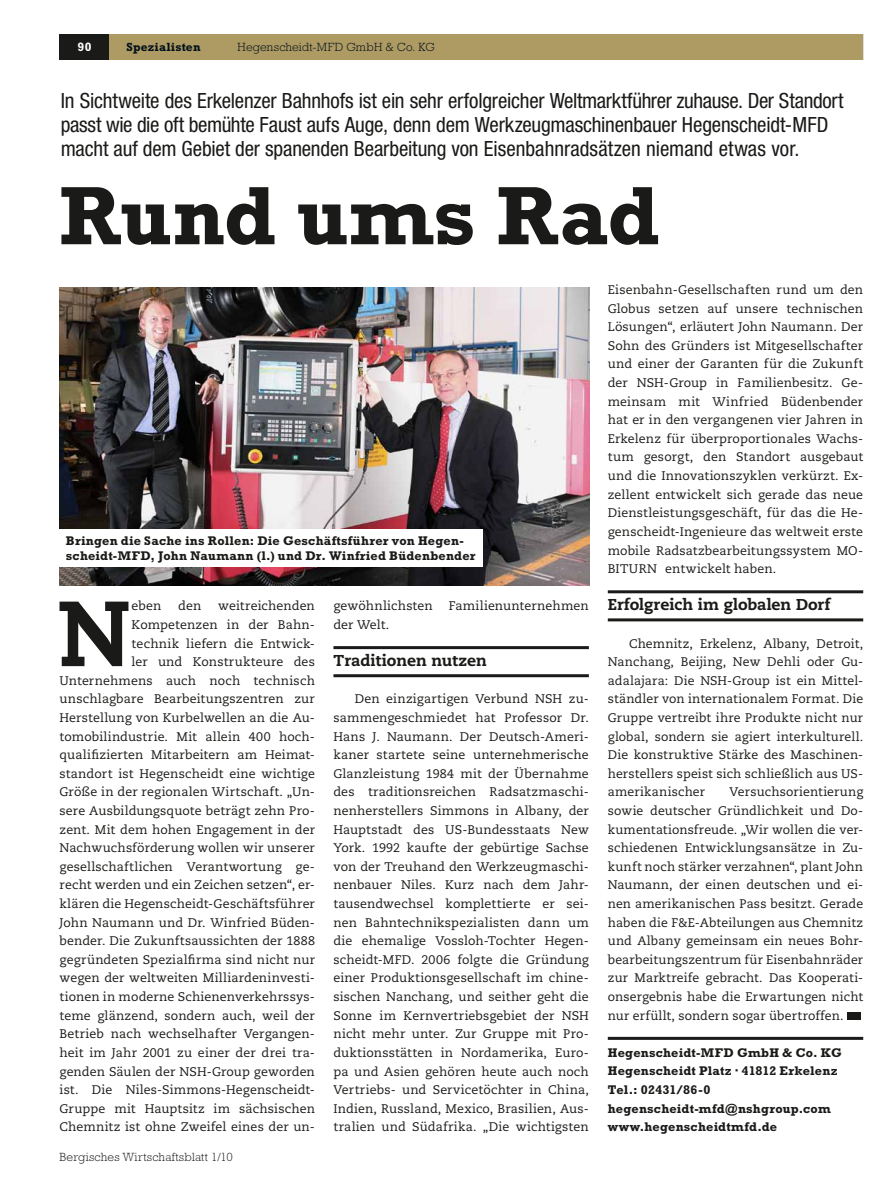
<style>
.page{position:relative;width:893px;height:1191px;background:#fff}
.page>*{position:absolute;margin:0;border:0;box-sizing:border-box;transform-origin:0 0}
.t1{font:800 92.1px "Caecilia LT Std";color:#1a1a18}
.t2{font:700 84px "Rockwell Std";letter-spacing:-.005em;color:#1a1a18}
.t3{font:condensed 21px/24.2px "Helvetica Neue LT Std";letter-spacing:-.01em;color:#1a1a18}
.t4{font:800 15.75px "Caecilia LT Std";color:#1a1a18}
.t5{font:700 12.75px/18.6px "Rockwell Std";letter-spacing:.015em;color:#1a1a18}
.t6{font:12.45px/18.6px "Caecilia LT Std";letter-spacing:.01em;color:#1a1a18;text-align:justify}
.t7{font:700 12.3px "Rockwell Std";color:#fff}
.t8{font:300 12px "Rockwell Std";letter-spacing:.02em;color:#1a1a18}
.t9{font:300 12px "Rockwell Std";letter-spacing:.015em;color:#00101a}
.t10{font:700 12px "Rockwell Std";letter-spacing:.02em;color:#00101a}
.s1{font-family:"Soho Std"}
</style>
<div class="page">
<hr style="left:333px;top:646px;width:256px;height:3px;background:#1a1a18">
<hr style="left:333px;top:674px;width:256px;height:3px;background:#1a1a18">
<hr style="left:608px;top:590px;width:255px;height:3px;background:#1a1a18">
<hr style="left:608px;top:618px;width:255px;height:3px;background:#1a1a18">
<hr style="left:608px;top:1036px;width:255px;height:3px;background:#1a1a18">
<div style="left:847px;top:1012px;width:14px;height:7px;background:#1a1a18"></div>
<img style="left:60px;top:288px;width:529px;height:297px">
<div style="left:60px;top:529px;width:423px;height:38px;background:#fff"></div>
<div style="left:109px;top:34px;width:754px;height:26px;background:#ae9a63"></div>
<div style="left:60px;top:34px;width:49px;height:26px;background:#1a1a18"></div>
<p class="t7" style="left:77px;top:40px;width:16px">90</p>
<p class="t10" style="left:126px;top:40px;width:76px">Spezialisten</p>
<p class="t9" style="left:238px;top:40px;width:199px">Hegenscheidt-MFD GmbH &amp; Co. KG</p>
<p class="t3" style="left:61px;top:88px;width:784px">In Sichtweite des Erkelenzer Bahnhofs ist ein sehr erfolgreicher Weltmarktführer zuhause. Der Standort passt wie die oft bemühte Faust aufs Auge, denn dem Werkzeugmaschinenbauer Hegenscheidt-MFD macht auf dem Gebiet der spanenden Bearbeitung von Eisenbahnradsätzen niemand etwas vor.</p>
<h2 class="t2" style="left:60px;top:166px;width:602px">Rund ums Rad</h2>
<p class="t5" style="left:66px;top:533px;width:411px;line-height:15px">Bringen die Sache ins Rollen: Die Geschäftsführer von Hegen&shy;scheidt-MFD, John Naumann (l.) und Dr. Winfried Büdenbender</p>
<p class="t6" style="left:60px;top:597px;width:257px;text-align:right">weitreichenden<br>Kompetenzen in der Bahn-<br>technik liefern die Entwick-<br>ler und Konstrukteure des Unternehmens auch noch technisch unschlagbare Bearbeitungszentren zur Herstellung von Kurbelwellen an die Au&shy;tomobilindustrie. Mit allein 400 hoch&shy;qualifizierten Mitarbeitern am Heimat&shy;standort ist Hegenscheidt eine wichtige Größe in der regionalen Wirtschaft. „Un&shy;sere Ausbildungsquote beträgt zehn Pro&shy;zent. Mit dem hohen Engagement in der Nachwuchsförderung wollen wir unserer gesellschaftlichen Verantwortung ge&shy;recht werden und ein Zeichen setzen“, er&shy;klären die Hegenscheidt-Geschäftsführer John Naumann und Dr. Winfried Büden&shy;bender. Die Zukunftsaussichten der 1888 gegründeten Spezialfirma sind nicht nur wegen der weltweiten Milliardeninvesti&shy;tionen in moderne Schienenverkehrssys&shy;teme glänzend, sondern auch, weil der Betrieb nach wechselhafter Vergangen&shy;heit im Jahr 2001 zu einer der drei tra&shy;genden Säulen der NSH-Group geworden ist. Die Niles-Simmons-Hegenscheidt-Gruppe mit Hauptsitz im sächsischen Chemnitz ist ohne Zweifel eines der un-</p>
<p class="t6" style="left:333px;top:597px;width:101px">gewöhnlichsten</p>
<p class="t6" style="left:449px;top:597px;width:142px">Familienunternehmen</p>
<h1 class="t1" style="left:58px;top:577px;width:75px">N</h1>
<p class="t6" style="left:132px;top:597px;width:31px">eben</p>
<p class="t6" style="left:178px;top:597px;width:25px">den</p>
<p class="t6" style="left:333px;top:615px;width:57px">der Welt.</p>
<p class="t4" style="left:333px;top:651px;width:155px">Traditionen nutzen</p>
<p class="t6" style="left:333px;top:690px;width:257px;text-indent:21px">Den einzigartigen Verbund NSH zu&shy;sammengeschmiedet hat Professor Dr.<br>Hans J. Naumann. Der Deutsch-Ameri&shy;kaner startete seine unternehmerische Glanzleistung 1984 mit der Übernahme des traditionsreichen Radsatzmaschi&shy;nenherstellers Simmons in Albany, der Hauptstadt des US-Bundesstaats New York. 1992 kaufte der gebürtige Sachse von der Treuhand den Werkzeugmaschi&shy;nenbauer Niles. Kurz nach dem Jahr&shy;tausendwechsel komplettierte er sei&shy;nen Bahntechnikspezialisten dann um die ehemalige Vossloh-Tochter Hegen&shy;scheidt-MFD. 2006 folgte die Gründung einer Produktionsgesellschaft im chine&shy;sischen Nanchang, und seither geht die Sonne im Kernvertriebsgebiet der NSH nicht mehr unter. Zur Gruppe mit Pro&shy;duktionsstätten in Nordamerika, Euro&shy;pa und Asien gehören heute auch noch Vertriebs- und Servicetöchter in China, Indien, Russland, Mexico, Brasilien, Aus&shy;tralien und Südafrika. „Die wichtigsten</p>
<p class="t8" style="left:60px;top:1150px;width:175px">Bergisches Wirtschaftsblatt 1/10</p>
<p class="t6" style="left:608px;top:281px;width:257px">Eisenbahn-Gesellschaften rund um den Globus setzen auf unsere technischen Lösungen“, erläutert John Naumann. Der Sohn des Gründers ist Mitgesellschafter und einer der Garanten für die Zukunft der NSH-Group in Familienbesitz. Ge&shy;meinsam mit Winfried Büdenbender hat er in den vergangenen vier Jahren in Erkelenz für überproportionales Wachs&shy;tum gesorgt, den Standort ausgebaut und die Innovationszyklen verkürzt. Ex&shy;zellent entwickelt sich gerade das neue Dienstleistungsgeschäft, für das die He&shy;genscheidt-Ingenieure das weltweit erste mobile Radsatzbearbeitungssystem MO-BITURN entwickelt haben.</p>
<p class="t4" style="left:608px;top:595px;width:224px">Erfolgreich im globalen Dorf</p>
<p class="t6" style="left:608px;top:634px;width:257px;text-indent:21px">Chemnitz, Erkelenz, Albany, Detroit, Nanchang, Beijing, New Dehli oder Gu&shy;adalajara: Die NSH-Group ist ein Mittel&shy;ständler von internationalem Format. Die Gruppe vertreibt ihre Produkte nicht nur global, sondern sie agiert interkulturell.<br>Die konstruktive Stärke des Maschinen&shy;herstellers speist sich schließlich aus US&shy;amerikanischer</p>
<p class="t6" style="left:608px;top:783px;width:257px;text-indent:122px">Versuchsorientierung sowie deutscher Gründlichkeit und Do&shy;kumentationsfreude. „Wir wollen die ver&shy;schiedenen Entwicklungsansätze in Zu&shy;kunft noch stärker verzahnen“, plant John Naumann, der einen deutschen und ei&shy;nen amerikanischen Pass besitzt. Gerade haben die F&amp;E-Abteilungen aus Chemnitz und Albany gemeinsam ein neues Bohr&shy;bearbeitungszentrum für Eisenbahnräder zur Marktreife gebracht. Das Kooperati&shy;onsergebnis habe die Erwartungen nicht nur erfüllt, sondern sogar übertroffen.</p>
<p class="t5" style="left:608px;top:1043px;width:236px">Hegenscheidt-MFD GmbH &amp; Co. KG<br>Hegenscheidt Platz <span class="s1">∙</span> 41812 Erkelenz<br>Tel.: 02431/86-0 hegenscheidt-mfd@nshgroup.com www.hegenscheidtmfd.de</p>
</div>
